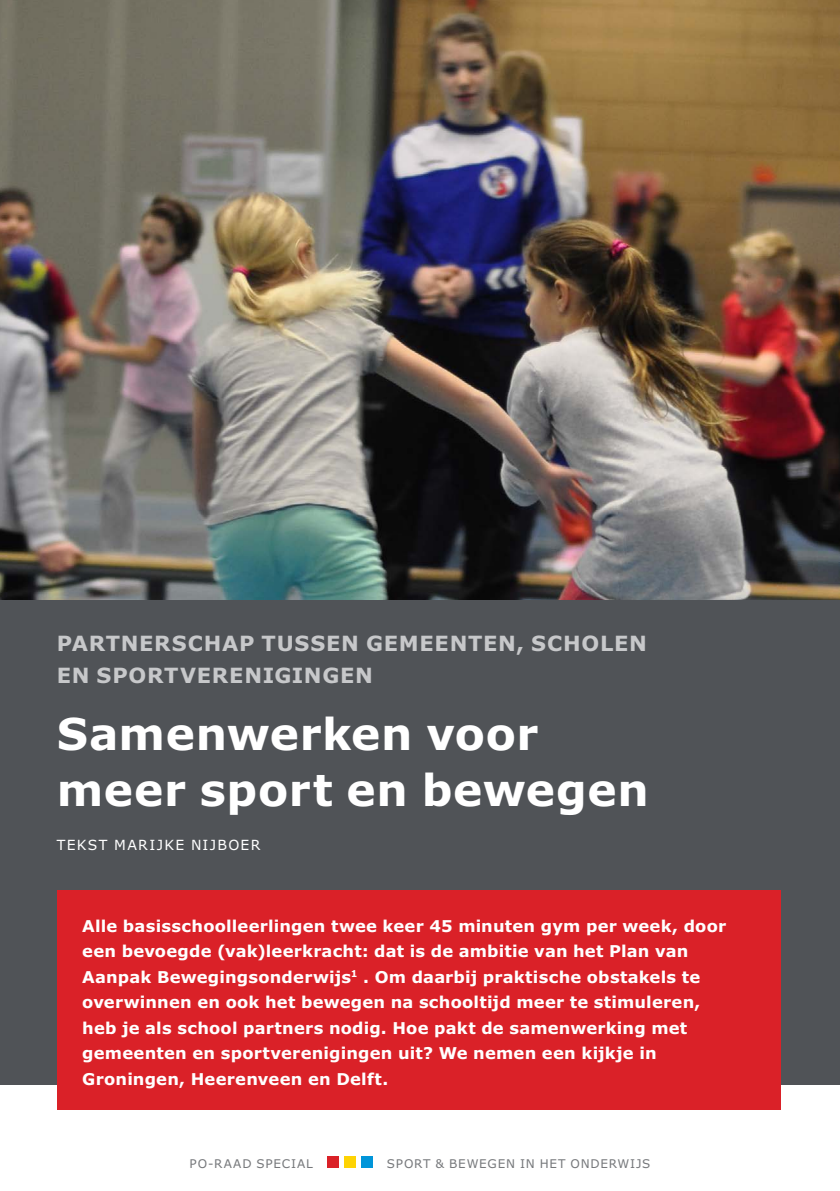
<style>
.page{position:relative;width:840px;height:1191px;background:#fff}
.page>*{position:absolute;margin:0;border:0;box-sizing:border-box;transform-origin:0 0}
.PO_kop{font:700 44px/56px "Verdana";letter-spacing:.015em;color:#fff}
.PO_chapeau{font:700 21px/32px "Verdana";letter-spacing:.035em;color:#c7c8ca}
.PO_intro{font:700 16.2px/25.6px "Verdana";letter-spacing:.01em;color:#fff}
.PO_auteursnaam{font:14px "Verdana";letter-spacing:.095em;color:#fff}
.t1{font:12px "Verdana";letter-spacing:.065em;color:#76787b}
</style>
<div class="page">
<div style="left:0;top:549px;width:839px;height:535px;background:#505357"></div>
<img style="left:0;top:0;width:839px;height:600px">
<div style="left:57px;top:890px;width:723px;height:220px;background:#da2128"></div>
<div style="left:361px;top:1156px;width:11px;height:11px;background:#0095d9"></div>
<div style="left:344px;top:1156px;width:11px;height:11px;background:#fed304"></div>
<div style="left:327px;top:1156px;width:11px;height:11px;background:#da2128"></div>
<p class="PO_chapeau" style="left:57px;top:626px;width:591px">PARTNERSCHAP TUSSEN GEMEENTEN, SCHOLEN<br>EN SPORTVERENIGINGEN</p>
<p class="PO_kop" style="left:57px;top:704px;width:593px">Samenwerken voor meer sport en bewegen</p>
<p class="PO_auteursnaam" style="left:57px;top:837px;width:205px">TEKST MARIJKE NIJBOER</p>
<p class="PO_intro" style="left:82px;top:912px;width:645px">Alle basisschoolleerlingen twee keer 45 minuten gym per week, door een bevoegde (vak)leerkracht: dat is de ambitie van het Plan van Aanpak Bewegingsonderwijs<sup>1</sup> . Om daarbij praktische obstakels te overwinnen en ook het bewegen na schooltijd meer te stimuleren, heb je als school partners nodig. Hoe pakt de samenwerking met gemeenten en sportverenigingen uit? We nemen een kijkje in Groningen, Heerenveen en Delft.</p>
<p class="t1" style="left:189px;top:1156px;width:125px">PO-RAAD SPECIAL</p>
<p class="t1" style="left:387px;top:1156px;width:265px">SPORT &amp; BEWEGEN IN HET ONDERWIJS</p>
</div>
